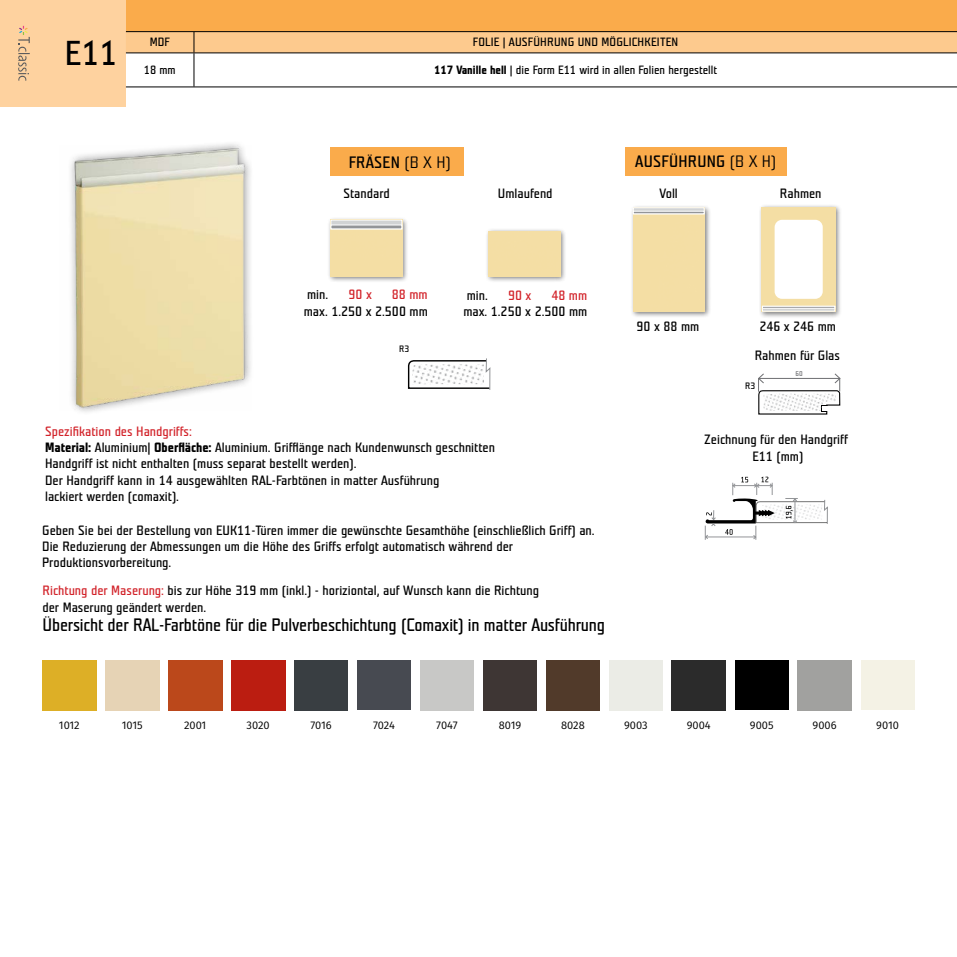
<style>
.page{position:relative;width:957px;height:957px;background:#fff}
.page>*{position:absolute;margin:0;border:0;box-sizing:border-box;transform-origin:0 0}
.t1{font:34.5px "Teuton Normal";color:#000}
.t2{font:18px "Teuton Normal";letter-spacing:-.01em;color:#000}
.t3{font:16.5px "Teuton Normal";letter-spacing:.015em;color:#000}
.t4{font:13.5px/16.2px "Teuton Normal";color:#000}
.t5{font:13.5px "Teuton Normal";color:#d2232a}
.t6{font:12px "Teuton Normal";color:#000}
.t7{font:11.1px "Fira Sans";color:#000}
.t8{font:9.3px "Teuton Normal";color:#000}
.t9{font:6.9px "Teuton Normal";color:#6d6e71}
.s1{font-weight:700}
.s2{font-family:"Teuton Weiss";font-weight:700}
.s3{color:#d2232a}
</style>
<div class="page">
<div style="left:625px;top:147px;width:161px;height:29px;background:#faab4b"></div>
<div style="left:331px;top:147px;width:133px;height:29px;background:#faab4b"></div>
<div style="left:0;top:0;width:957px;height:32px;background:#faab4b"></div>
<div style="left:0;top:0;width:126px;height:106px;background:#fed29f"></div>
<div style="left:759px;top:204px;width:82px;height:114px;background:#000;opacity:.5"></div>
<img style="left:762px;top:207px;width:73px;height:105px">
<svg style="left:762px;top:309px;width:73px;height:2px"></svg>
<div style="left:762px;top:306px;width:73px;height:3px;background:#939598;border:1px solid #fff"></div>
<div style="left:774px;top:220px;width:48px;height:79px;background:#fff;border-radius:7px"></div>
<div style="left:630px;top:205px;width:81px;height:113px;background:#000;opacity:.5"></div>
<div style="left:633px;top:214px;width:71px;height:98px;background:#f4dea4"></div>
<div style="left:633px;top:207px;width:71px;height:7px;background:#d1d3d4;border:1px solid #fff"></div>
<div style="left:633px;top:211px;width:71px;height:3px;background:#939598;border:1px solid #fff"></div>
<div style="left:328px;top:217px;width:81px;height:66px;background:#000;opacity:.5"></div>
<div style="left:330px;top:229px;width:72px;height:47px;background:#f4dea4"></div>
<svg style="left:330px;top:220px;width:72px;height:5px"></svg>
<svg style="left:330px;top:225px;width:72px;height:4px"></svg>
<img style="left:70px;top:146px;width:181px;height:264px">
<svg style="left:407px;top:358px;width:84px;height:32px"></svg>
<img style="left:412px;top:364px;width:72px;height:20px">
<svg style="left:126px;top:32px;width:831px;height:21px;background:#f3c288"></svg>
<hr style="left:194px;top:53px;width:1px;height:34px;background:#000">
<hr style="left:126px;top:87px;width:68px;height:1px;background:#000">
<hr style="left:194px;top:87px;width:763px;height:1px;background:#000">
<hr style="left:126px;top:31px;width:68px;height:1px;background:#000">
<hr style="left:194px;top:31px;width:763px;height:1px;background:#000">
<hr style="left:126px;top:53px;width:68px;height:1px;background:#000">
<hr style="left:194px;top:53px;width:763px;height:1px;background:#000">
<svg style="left:705px;top:476px;width:123px;height:64px"></svg>
<div style="left:486px;top:228px;width:81px;height:55px;background:#000;opacity:.5"></div>
<div style="left:488px;top:231px;width:72px;height:45px;background:#f4dea4"></div>
<svg style="left:758px;top:373px;width:83px;height:42px"></svg>
<div style="left:483px;top:660px;width:54px;height:50px;background:#3e3634"></div>
<div style="left:546px;top:660px;width:54px;height:50px;background:#513a2a"></div>
<div style="left:672px;top:660px;width:53px;height:50px;background:#2b2b2b"></div>
<div style="left:735px;top:660px;width:53px;height:50px;background:#000"></div>
<div style="left:861px;top:660px;width:53px;height:50px;background:#f4f2e5"></div>
<div style="left:43px;top:660px;width:53px;height:50px;background:#ddaf26"></div>
<div style="left:168px;top:660px;width:54px;height:50px;background:#bb481b"></div>
<div style="left:231px;top:660px;width:54px;height:50px;background:#bb1d11"></div>
<div style="left:294px;top:660px;width:54px;height:50px;background:#393e42"></div>
<div style="left:357px;top:660px;width:54px;height:50px;background:#474a51"></div>
<svg style="left:18px;top:26px;width:12px;height:55px"></svg>
<h1 class="t1" style="left:65px;top:36px;width:54px">E11</h1>
<p class="t6" style="left:150px;top:36px;width:21px">MDF</p>
<p class="t6" style="left:473px;top:36px;width:207px">FOLIE | AUSFÜHRUNG UND MÖGLICHKEITEN</p>
<p class="t6" style="left:144px;top:64px;width:33px">18 mm</p>
<p class="t6" style="left:434px;top:64px;width:284px"><span class="s1">117 Vanille hell</span> | die Form E11 wird in allen Folien hergestellt</p>
<p class="t3" style="left:349px;top:154px;width:104px">FRÄSEN <span class="s2">(B X H)</span></p>
<p class="t3" style="left:635px;top:153px;width:142px">AUSFÜHRUNG <span class="s2">(B X H)</span></p>
<p class="t4" style="left:343px;top:186px;width:48px">Standard</p>
<p class="t4" style="left:498px;top:186px;width:56px">Umlaufend</p>
<p class="t4" style="left:659px;top:186px;width:20px">Voll</p>
<p class="t4" style="left:780px;top:186px;width:43px">Rahmen</p>
<p class="t4" style="left:307px;top:287px;width:23px">min.</p>
<p class="t5" style="left:348px;top:288px;width:25px">90 x</p>
<p class="t5" style="left:392px;top:288px;width:37px">88 mm</p>
<p class="t4" style="left:304px;top:303px;width:125px">max. 1.250 x 2.500 mm</p>
<p class="t8" style="left:399px;top:344px;width:12px">R3</p>
<p class="t4" style="left:467px;top:288px;width:23px">min.</p>
<p class="t5" style="left:508px;top:289px;width:25px">90 x</p>
<p class="t5" style="left:551px;top:289px;width:37px">48 mm</p>
<p class="t4" style="left:463px;top:304px;width:125px">max. 1.250 x 2.500 mm</p>
<p class="t4" style="left:45px;top:424px;width:451px"><span class="s3">Spezifikation des Handgriffs:<br></span><span class="s1">Material:</span> Aluminium| <span class="s1">Oberfläche:</span> Aluminium. Grifflänge nach Kundenwunsch geschnitten Handgriff ist nicht enthalten (muss separat bestellt werden).<br>Der Handgriff kann in 14 ausgewählten RAL-Farbtönen in matter Ausführung<br>lackiert werden (comaxit).</p>
<p class="t4" style="left:42px;top:522px;width:554px">Geben Sie bei der Bestellung von EUK11-Türen immer die gewünschte Gesamthöhe (einschließlich Griff) an.<br>Die Reduzierung der Abmessungen um die Höhe des Griffs erfolgt automatisch während der<br>Produktionsvorbereitung.</p>
<p class="t4" style="left:43px;top:583px;width:498px"><span class="s3">Richtung der Maserung:</span> bis zur Höhe 319 mm (inkl.) - horiziontal, auf Wunsch kann die Richtung der Maserung geändert werden.</p>
<h2 class="t2" style="left:43px;top:616px;width:564px">Übersicht der RAL-Farbtöne für die Pulverbeschichtung (Comaxit) in matter Ausführung</h2>
<p class="t4" style="left:636px;top:318px;width:64px">90 x 88 mm</p>
<p class="t4" style="left:759px;top:318px;width:78px">246 x 246 mm</p>
<p class="t4" style="left:754px;top:347px;width:87px">Rahmen für Glas</p>
<p class="t8" style="left:745px;top:381px;width:12px">R3</p>
<p class="t9" style="left:795px;top:371px;width:9px">60</p>
<p class="t4" style="left:704px;top:432px;width:145px;text-align:center">Zeichnung für den Handgriff<br>E11 (mm)</p>
<p class="t7" style="left:59px;top:716px;width:22px">1012</p>
<p class="t7" style="left:122px;top:716px;width:22px">1015</p>
<p class="t7" style="left:184px;top:716px;width:24px">2001</p>
<p class="t7" style="left:247px;top:716px;width:25px">3020</p>
<p class="t7" style="left:310px;top:716px;width:23px">7016</p>
<p class="t7" style="left:373px;top:716px;width:23px">7024</p>
<p class="t7" style="left:436px;top:716px;width:23px">7047</p>
<p class="t7" style="left:499px;top:716px;width:24px">8019</p>
<p class="t7" style="left:561px;top:716px;width:25px">8028</p>
<p class="t7" style="left:624px;top:716px;width:25px">9003</p>
<p class="t7" style="left:687px;top:716px;width:26px">9004</p>
<p class="t7" style="left:750px;top:716px;width:25px">9005</p>
<p class="t7" style="left:812px;top:716px;width:26px">9006</p>
<p class="t7" style="left:876px;top:716px;width:24px">9010</p>
</div>
